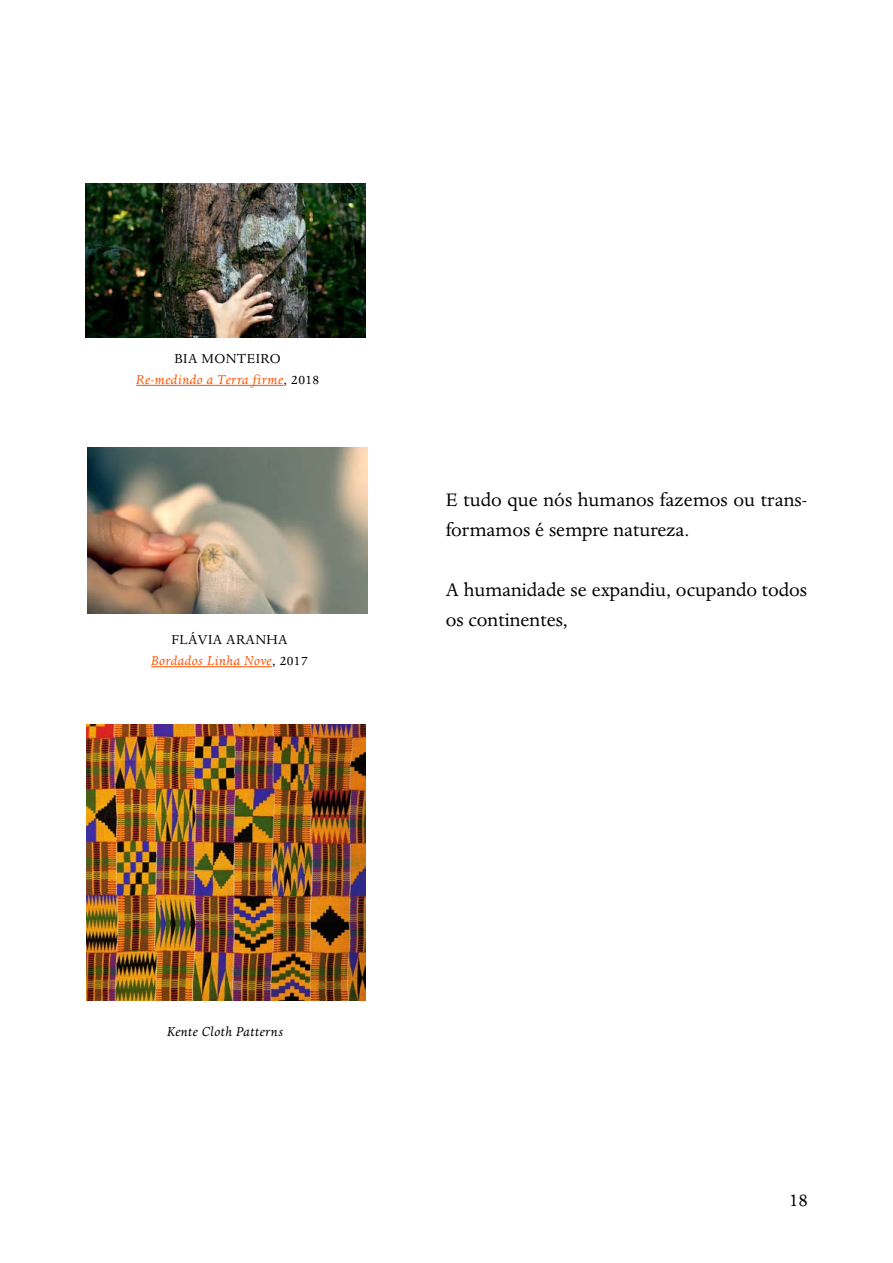
<style>
.page{position:relative;width:893px;height:1263px;background:#fff}
.page>*{position:absolute;margin:0;border:0;box-sizing:border-box;transform-origin:0 0}
.t1{font:21px/30px "Dante";color:#000}
.t2{font:italic 15px/21px "Dante";letter-spacing:.025em;color:#ff5200;text-align:center}
.t3{font:15px/21px "Dante";letter-spacing:.025em;color:#000;text-align:center}
.t4{font:italic 15px "Dante";letter-spacing:.025em;color:#000}
.s1{font-style:normal;color:#000}
.s2{font-style:italic;color:#ff5200}
</style>
<div class="page">
<img style="left:85px;top:184px;width:280px;height:153px">
<hr style="left:136px;top:385px;width:148px;height:1px;background:#ff5200">
<hr style="left:151px;top:666px;width:121px;height:1px;background:#ff5200">
<img style="left:88px;top:448px;width:280px;height:166px">
<img style="left:87px;top:724px;width:278px;height:276px">
<p class="t2" style="left:136px;top:348px;width:185px"><span class="s1">BIA MONTEIRO<br></span>Re-medindo a Terra firme<span class="s1">, 2018</span></p>
<p class="t3" style="left:151px;top:630px;width:158px">FLÁVIA ARANHA<br><span class="s2">Bordados Linha Nove</span>, 2017</p>
<p class="t1" style="left:446px;top:485px;width:363px">E tudo que nós humanos fazemos ou trans&shy;formamos é sempre natureza.</p>
<p class="t1" style="left:446px;top:575px;width:363px">A humanidade se expandiu, ocupando todos os continentes,</p>
<p class="t4" style="left:167px;top:1024px;width:118px">Kente Cloth Patterns</p>
<p class="t1" style="left:789px;top:1185px;width:20px">18</p>
</div>
